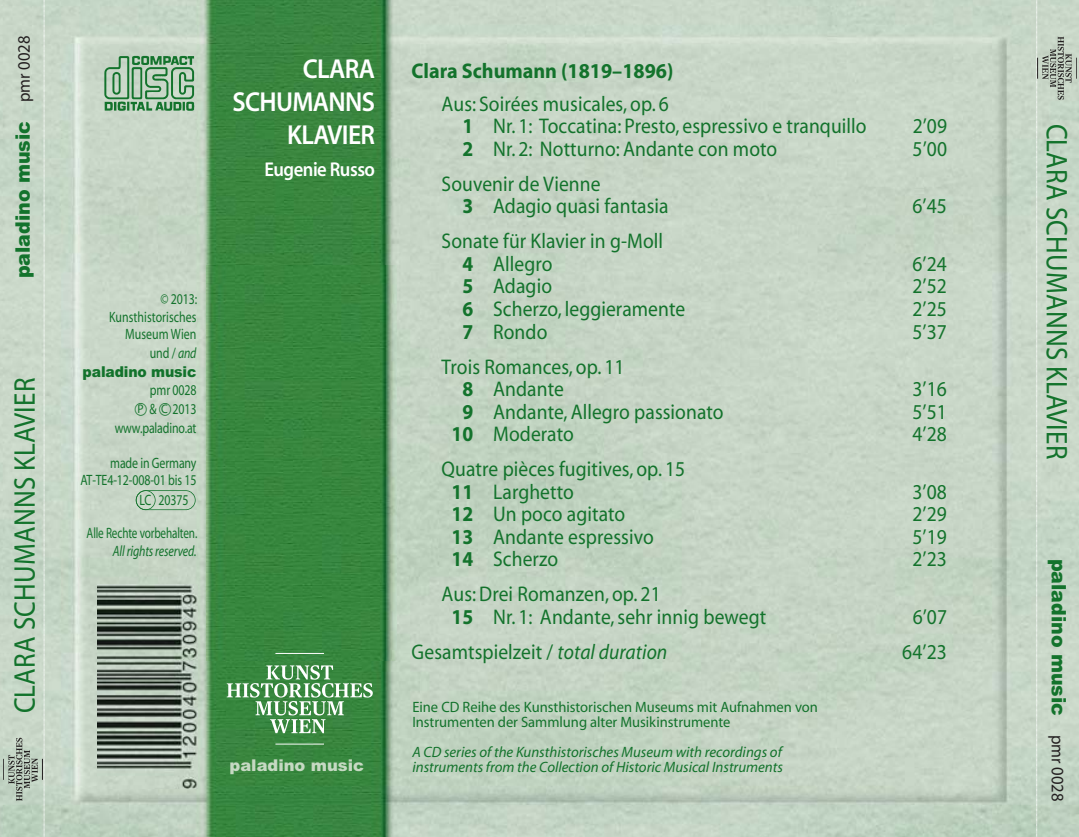
<style>
.page{position:relative;width:1079px;height:837px;background:#fff}
.page>*{position:absolute;margin:0;border:0;box-sizing:border-box;transform-origin:0 0}
.t1{font:30px "Myriad";letter-spacing:.01em;color:#13732c;scale:.9 1}
.t2{font:27.5px/32.8px "Myriad MM 565 600";letter-spacing:-.025em;color:#fff;text-align:right;scale:.93 1}
.t3{font:21.25px/22.5px "Myriad";letter-spacing:.005em;color:#13732c;scale:.92 1}
.t4{font:700 21.25px "Myriad";color:#13732c;scale:.95 1}
.t5{font:900 20px "M Arial";color:#13732c;scale:.95 1}
.t6{font:20px "Myriad MM 565 600";letter-spacing:-.025em;color:#fff;scale:.93 1}
.t7{font:900 16.25px "M Arial";color:#c6d9c3}
.t8{font:15px/18px "Myriad";color:#13732c;text-align:right;scale:.79 1}
.t9{font:italic 15px/15px "Myriad";color:#13732c}
.t10{font:15px/15px "Myriad";color:#13732c}
.t11{font:italic 15px "Myriad";color:#13732c;scale:.79 1}
.t12{font:900 15px "M Arial";letter-spacing:-.01em;color:#13732c;scale:.93 1}
.s1{font-family:"Myriad";font-weight:400;font-size:17.5px;color:#231f20}
.s2{font-style:italic}
.s3{font-size:12.5px}
.s4{font-weight:700}
</style>
<div class="page">
<img style="left:0;top:0;width:1078px;height:837px">
<img style="left:104px;top:56px;width:90px;height:55px">
<svg style="left:3px;top:0;width:42px;height:837px;background:#c5d4c5"></svg>
<div style="left:136px;top:490px;width:60px;height:20px;border:2px solid #13732c;border-radius:10px"></div>
<div style="left:136px;top:490px;width:20px;height:20px;border:2px solid #13732c;border-radius:50%"></div>
<img style="left:207px;top:265px;width:190px;height:395px">
<svg style="left:1036px;top:0;width:41px;height:837px;background:#c6d4c5"></svg>
<svg style="left:227px;top:665px;width:146px;height:68px;background:#5f9e65"></svg>
<hr style="left:275px;top:743px;width:49px;height:1px;background:#fff">
<hr style="left:275px;top:653px;width:49px;height:1px;background:#fff">
<img style="left:97px;top:584px;width:101px;height:204px">
<svg style="left:135px;top:402px;width:12px;height:13px"></svg>
<svg style="left:159px;top:402px;width:12px;height:13px"></svg>
<p class="t5" style="left:10px;top:278px;width:257px;rotate:-90deg">paladino music <span class="s1">pmr 0028</span></p>
<h1 class="t1" style="left:10px;top:713px;width:374px;rotate:-90deg">CLARA SCHUMANNS KLAVIER</h1>
<p class="t2" style="left:232px;top:53px;width:155px">CLARA<br>SCHUMANNS<br>KLAVIER</p>
<p class="t6" style="left:264px;top:159px;width:120px">Eugenie Russo</p>
<p class="t8" style="left:109px;top:291px;width:113px">© 2013:<br>Kunsthistorisches<br>Museum Wien und / <span class="s2">and</span></p>
<p class="t12" style="left:83px;top:362px;width:124px">paladino music</p>
<p class="t8" style="left:115px;top:381px;width:105px;line-height:18.8px">pmr 0028<br><span class="s3">P</span> &amp; <span class="s3">C</span> 2013 www.paladino.at</p>
<p class="t8" style="left:80px;top:455px;width:149px">made in Germany<br>AT-TE4-12-008-01 bis 15</p>
<p class="t8" style="left:87px;top:485px;width:142px;line-height:32.5px;text-align:left;text-indent:53px">LC 20375<br>Alle Rechte vorbehalten.</p>
<p class="t11" style="left:113px;top:543px;width:107px">All rights reserved.</p>
<p class="t7" style="left:229px;top:755px;width:136px">paladino music</p>
<p class="t4" style="left:411px;top:60px;width:277px">Clara Schumann (1819–1896)</p>
<p class="t3" style="left:462px;top:93px;width:441px;text-indent:-21px">Aus: Soirées musicales, op. 6<br><span class="s4">1</span> Nr. 1: Toccatina: Presto, espressivo e tranquillo</p>
<p class="t3" style="left:912px;top:116px;width:39px">2’09</p>
<p class="t3" style="left:462px;top:138px;width:344px"><span class="s4">2</span> Nr. 2: Notturno: Andante con moto</p>
<p class="t3" style="left:912px;top:138px;width:39px">5’00</p>
<p class="t3" style="left:462px;top:173px;width:225px;text-indent:-21px">Souvenir de Vienne<br><span class="s4">3</span> Adagio quasi fantasia</p>
<p class="t3" style="left:912px;top:196px;width:39px">6’45</p>
<p class="t3" style="left:462px;top:231px;width:220px;text-indent:-21px">Sonate für Klavier in g-Moll<br><span class="s4">4</span> Allegro</p>
<p class="t3" style="left:912px;top:253px;width:39px">6’24</p>
<p class="t3" style="left:462px;top:276px;width:99px"><span class="s4">5</span> Adagio</p>
<p class="t3" style="left:912px;top:276px;width:39px">2’52</p>
<p class="t3" style="left:462px;top:298px;width:244px"><span class="s4">6</span> Scherzo, leggieramente</p>
<p class="t3" style="left:912px;top:298px;width:39px">2’25</p>
<p class="t3" style="left:462px;top:321px;width:94px"><span class="s4">7</span> Rondo</p>
<p class="t3" style="left:912px;top:321px;width:39px">5’37</p>
<p class="t3" style="left:462px;top:356px;width:178px;text-indent:-21px">Trois Romances, op. 11<br><span class="s4">8</span> Andante</p>
<p class="t3" style="left:912px;top:378px;width:39px">3’16</p>
<p class="t3" style="left:462px;top:401px;width:285px"><span class="s4">9</span> Andante, Allegro passionato</p>
<p class="t3" style="left:912px;top:401px;width:39px">5’51</p>
<p class="t3" style="left:451px;top:423px;width:134px"><span class="s4">10</span> Moderato</p>
<p class="t3" style="left:912px;top:423px;width:39px">4’28</p>
<p class="t3" style="left:451px;top:458px;width:255px;text-indent:-10px">Quatre pièces fugitives, op. 15<br><span class="s4">11</span> Larghetto</p>
<p class="t3" style="left:912px;top:481px;width:39px">3’08</p>
<p class="t3" style="left:451px;top:503px;width:190px"><span class="s4">12</span> Un poco agitato</p>
<p class="t3" style="left:912px;top:503px;width:39px">2’29</p>
<p class="t3" style="left:451px;top:526px;width:221px"><span class="s4">13</span> Andante espressivo</p>
<p class="t3" style="left:912px;top:526px;width:39px">5’19</p>
<p class="t3" style="left:451px;top:548px;width:117px"><span class="s4">14</span> Scherzo</p>
<p class="t3" style="left:912px;top:548px;width:39px">2’23</p>
<p class="t3" style="left:451px;top:583px;width:343px;text-indent:-10px">Aus: Drei Romanzen, op. 21<br><span class="s4">15</span> Nr. 1: Andante, sehr innig bewegt</p>
<p class="t3" style="left:912px;top:606px;width:39px">6’07</p>
<p class="t3" style="left:411px;top:641px;width:279px">Gesamtspielzeit / <span class="s2">total duration</span></p>
<p class="t3" style="left:902px;top:641px;width:50px">64’23</p>
<p class="t10" style="left:412px;top:699px;width:407px">Eine CD Reihe des Kunsthistorischen Museums mit Aufnahmen von<br>Instrumenten der Sammlung alter Musikinstrumente</p>
<p class="t9" style="left:412px;top:744px;width:372px">A CD series of the Kunsthistorisches Museum with recordings of instruments from the Collection of Historic Musical Instruments</p>
<h1 class="t1" style="left:1071px;top:123px;width:374px;rotate:90deg">CLARA SCHUMANNS KLAVIER</h1>
<p class="t5" style="left:1071px;top:558px;width:257px;rotate:90deg">paladino music <span class="s1">pmr 0028</span></p>
</div>
